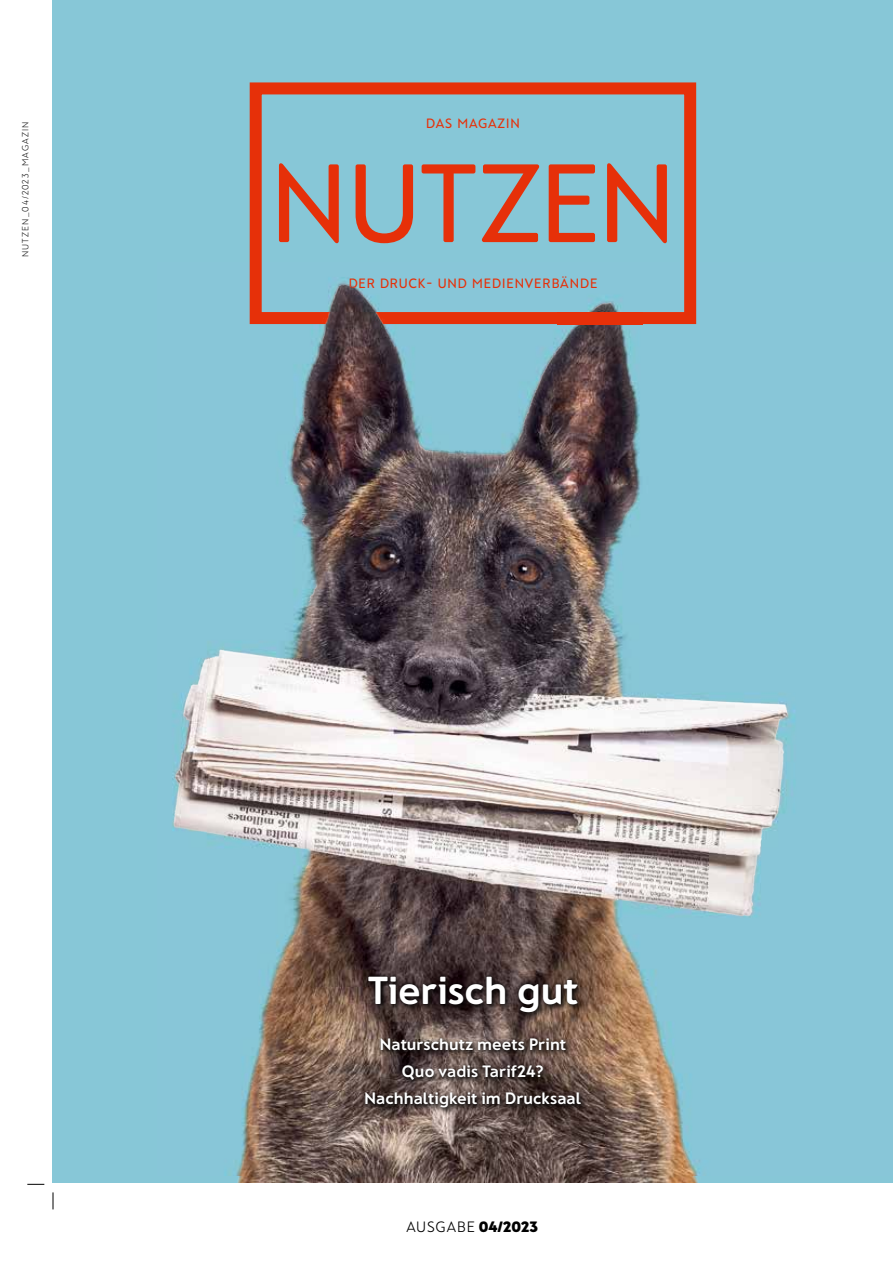
<style>
.page{position:relative;width:893px;height:1263px;background:#fff}
.page>*{position:absolute;margin:0;border:0;box-sizing:border-box;transform-origin:0 0}
.t1{font:500 111px "Franz Sans";color:#e63009}
.t2{font:700 39px "Franz Sans";letter-spacing:-.005em;color:#fff}
.t3{font:700 16.5px/27px "Franz Sans";letter-spacing:.005em;color:#fff;text-align:center}
.t4{font:300 15px "Franz Sans";letter-spacing:.06em;color:#000}
.t5{font:500 13.5px "Franz Sans";letter-spacing:.07em;color:#e63009}
.t6{font:200 9px "Franz Sans";letter-spacing:.13em;color:#000}
.s1{font-weight:800}
</style>
<div class="page">
<div style="left:53px;top:0;width:840px;height:1183px;background:#87c7d7"></div>
<svg style="left:53px;top:1192px;width:1px;height:17px"></svg>
<svg style="left:27px;top:1184px;width:17px;height:1px"></svg>
<div style="left:250px;top:82px;width:446px;height:242px;border:12px solid #e63009"></div>
<img style="left:172px;top:263px;width:623px;height:920px">
<div style="left:557px;top:312px;width:85px;height:12px;background:#e63009"></div>
<div style="left:364px;top:975px;width:225px;height:140px;background:#000;opacity:.75"></div>
<svg style="left:362px;top:973px;width:222px;height:138px;background:#4b3b37"></svg>
<p class="t6" style="left:20px;top:257px;width:137px;rotate:-90deg">NUTZEN_04/2023_MAGAZIN</p>
<p class="t5" style="left:426px;top:116px;width:95px">DAS MAGAZIN</p>
<p class="t5" style="left:349px;top:275px;width:250px">DER DRUCK- UND MEDIENVERBÄNDE</p>
<h1 class="t1" style="left:270px;top:142px;width:407px">NUTZEN</h1>
<h2 class="t2" style="left:368px;top:969px;width:211px">Tierisch gut</h2>
<p class="t3" style="left:365px;top:1031px;width:218px">Naturschutz meets Print<br>Quo vadis Tarif24?<br>Nachhaltigkeit im Drucksaal</p>
<p class="t4" style="left:406px;top:1218px;width:133px">AUSGABE <span class="s1">04/2023</span></p>
</div>
